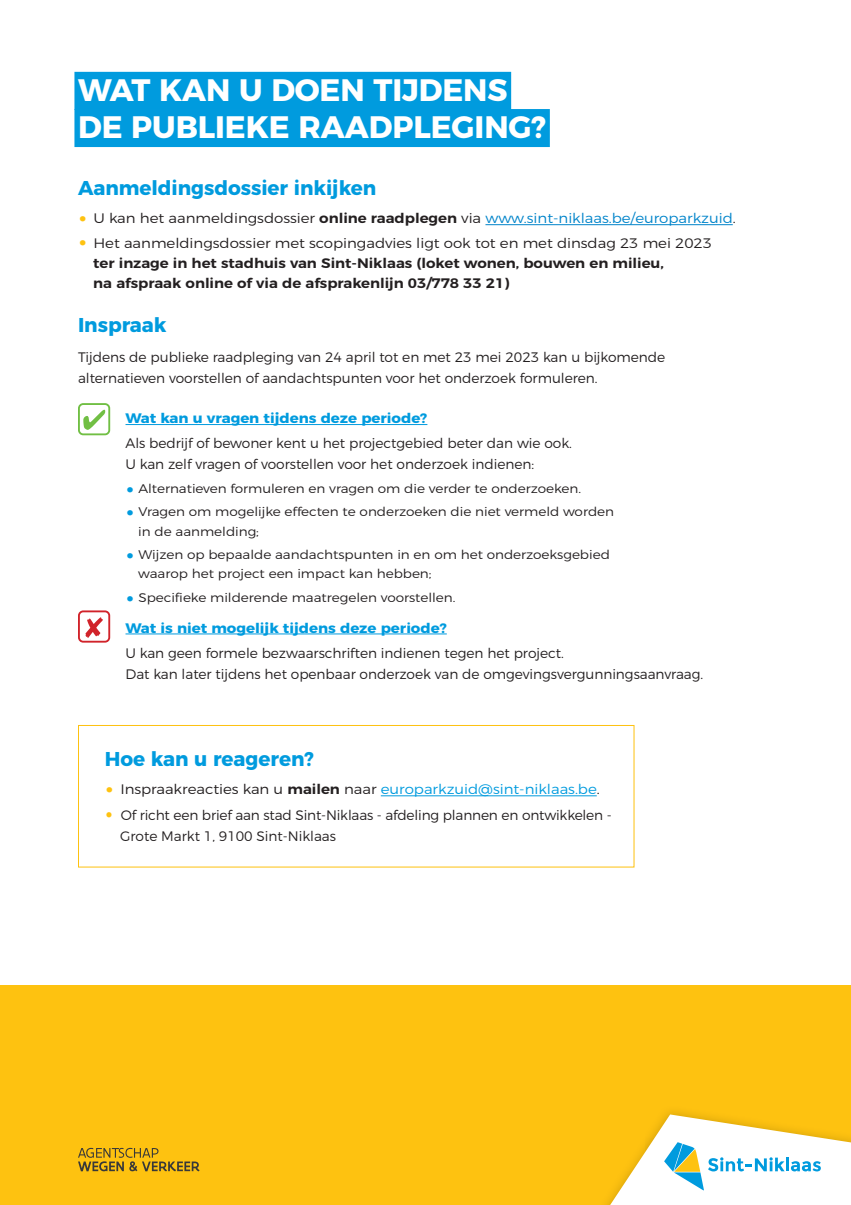
<style>
.page{position:relative;width:851px;height:1205px;background:#fff}
.page>*{position:absolute;margin:0;border:0;box-sizing:border-box;transform-origin:0 0}
.t1{font:300 34.5px "Montserrat";color:#009bde;scale:1.09 1}
.t2{font:700 31px/37.2px "Montserrat";letter-spacing:-.005em;color:#fff}
.t3{font:700 20px "Montserrat";letter-spacing:-.005em;color:#009bde}
.t4{font:300 13.75px/21px "Montserrat";letter-spacing:-.005em;color:#231f20}
.t5{font:600 13.75px/20px "Montserrat";letter-spacing:-.005em;color:#231f20;scale:1.09 1}
.t6{font:300 13.75px "Montserrat";letter-spacing:-.005em;color:#0084ca;scale:1.09 1}
.t7{font:700 13.75px "Montserrat";letter-spacing:-.005em;color:#009bde;scale:1.09 1}
.t8{font:300 13.75px "Montserrat";letter-spacing:-.005em;color:#009bde;scale:1.09 1}
.t9{font:300 12.5px/19.2px "Montserrat";letter-spacing:-.005em;color:#231f20;scale:1.09 1}
.s1{font-size:34.5px;color:#fec210}
.s2{color:#231f20}
.s3{font-weight:600;color:#231f20}
.s4{font-weight:300;font-size:34.5px;color:#fec210}
.s5{font-weight:300}
</style>
<div class="page">
<div style="left:0;top:985px;width:850px;height:220px;background:#fec210"></div>
<svg style="left:610px;top:1114px;width:241px;height:91px"></svg>
<svg style="left:78px;top:1148px;width:121px;height:23px"></svg>
<div style="left:74px;top:72px;width:437px;height:38px;background:#009bde"></div>
<div style="left:74px;top:109px;width:475px;height:38px;background:#009bde"></div>
<hr style="left:485px;top:224px;width:247px;height:1px;background:#0084ca">
<hr style="left:125px;top:424px;width:302px;height:1px;background:#009bde">
<hr style="left:125px;top:633px;width:322px;height:1px;background:#009bde">
<svg style="left:83px;top:410px;width:22px;height:20px"></svg>
<div style="left:78px;top:403px;width:32px;height:32px;border:2px solid #71bf44;border-radius:4px"></div>
<svg style="left:85px;top:617px;width:18px;height:21px"></svg>
<div style="left:78px;top:610px;width:32px;height:32px;border:2px solid #d1232a;border-radius:4px"></div>
<div style="left:78px;top:725px;width:556px;height:142px;border:1px solid #fec210"></div>
<hr style="left:381px;top:795px;width:215px;height:1px;background:#009bde">
<h2 class="t2" style="left:78px;top:69px;width:469px">WAT KAN U DOEN TIJDENS<br>DE PUBLIEKE RAADPLEGING?</h2>
<h3 class="t3" style="left:78px;top:171px;width:299px">Aanmeldingsdossier inkijken</h3>
<p class="t6" style="left:78px;top:208px;width:605px"><span class="s1">•</span> <span class="s2">U kan het aanmeldingsdossier</span> <span class="s3">online raadplegen</span> <span class="s2">via</span> www.sint-niklaas.be/europarkzuid<span class="s2">.</span></p>
<p class="t5" style="left:93px;top:232px;width:569px;text-indent:-15px"><span class="s4">•</span> <span class="s5">Het aanmeldingsdossier met scopingadvies ligt ook tot en met dinsdag 23 mei 2023 </span>ter inzage in het stadhuis van Sint-Niklaas (loket wonen, bouwen en milieu,<br>na afspraak online of via de afsprakenlijn 03/778 33 21)</p>
<h3 class="t3" style="left:78px;top:309px;width:90px">Inspraak</h3>
<p class="t4" style="left:78px;top:345px;width:588px">Tijdens de publieke raadpleging van 24 april tot en met 23 mei 2023 kan u bijkomende alternatieven voorstellen of aandachtspunten voor het onderzoek formuleren.</p>
<p class="t7" style="left:125px;top:407px;width:278px">Wat kan u vragen tijdens deze periode?</p>
<p class="t4" style="left:125px;top:432px;width:448px">Als bedrijf of bewoner kent u het projectgebied beter dan wie ook.<br>U kan zelf vragen of voorstellen voor het onderzoek indienen:</p>
<h1 class="t1" style="left:125px;top:459px;width:10px">∙</h1>
<p class="t9" style="left:138px;top:478px;width:407px">Alternatieven formuleren en vragen om die verder te onderzoeken.</p>
<h1 class="t1" style="left:125px;top:483px;width:10px">∙</h1>
<p class="t9" style="left:138px;top:501px;width:438px">Vragen om mogelijke effecten te onderzoeken die niet vermeld worden in de aanmelding;</p>
<h1 class="t1" style="left:125px;top:526px;width:10px">∙</h1>
<p class="t9" style="left:138px;top:544px;width:434px">Wijzen op bepaalde aandachtspunten in en om het onderzoeksgebied waarop het project een impact kan hebben;</p>
<h1 class="t1" style="left:125px;top:568px;width:10px">∙</h1>
<p class="t9" style="left:138px;top:587px;width:292px">Specifieke milderende maatregelen voorstellen.</p>
<p class="t7" style="left:125px;top:616px;width:296px">Wat is niet mogelijk tijdens deze periode?</p>
<p class="t4" style="left:125px;top:641px;width:579px">U kan geen formele bezwaarschriften indienen tegen het project.<br>Dat kan later tijdens het openbaar onderzoek van de omgevingsvergunningsaanvraag.</p>
<h3 class="t3" style="left:105px;top:742px;width:210px">Hoe kan u reageren?</h3>
<p class="t8" style="left:105px;top:779px;width:455px"><span class="s1">•</span> <span class="s2">Inspraakreacties kan u</span> <span class="s3">mailen</span> <span class="s2">naar</span> europarkzuid@sint-niklaas.be<span class="s2">.</span></p>
<p class="t4" style="left:120px;top:803px;width:493px;text-indent:-15px"><span class="s1">•</span> Of richt een brief aan stad Sint-Niklaas - afdeling plannen en ontwikkelen -<br>Grote Markt 1, 9100 Sint-Niklaas</p>
</div>
